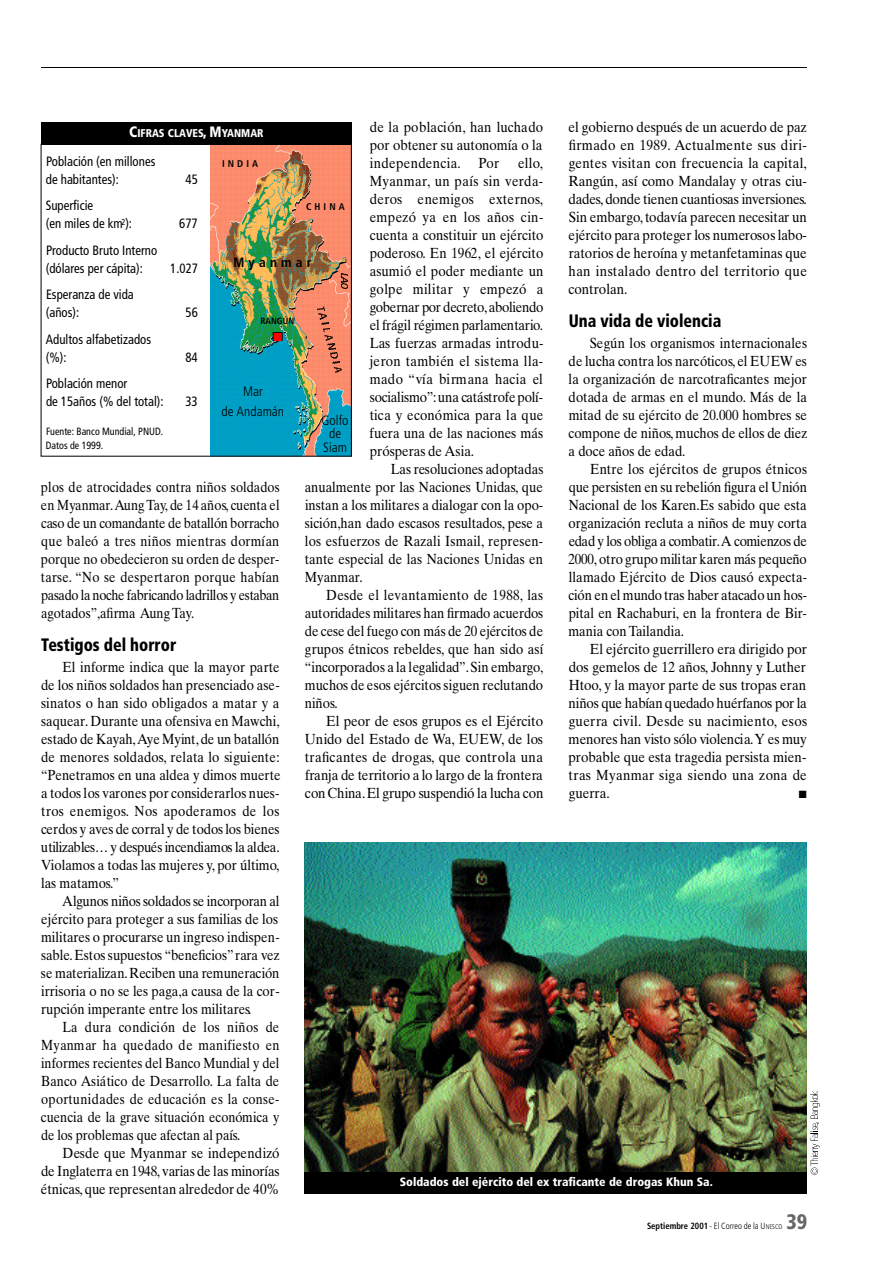
<style>
.page{position:relative;width:893px;height:1263px;background:#fff}
.page>*{position:absolute;margin:0;border:0;box-sizing:border-box;transform-origin:0 0}
.t1{font:900 condensed 21px "Frutiger";color:#666;scale:.95 1}
.t2{font:900 condensed 18px "Frutiger";color:#000;scale:.89 1}
.t3{font:14.7px/18px "Times Ten";color:#000;text-align:justify;scale:.89 1}
.t4{font:14.7px/18px "Times Ten";color:#000;text-align:justify;scale:.91 1}
.t5{font:14.7px/18px "Times Ten";color:#000;text-align:justify;scale:.9 1}
.t6{font:14.7px/18px "Times Ten";color:#000;text-align:justify;scale:.87 1}
.t7{font:condensed 13.5px/18px "Frutiger";color:#000;scale:.95 1}
.t8{font:300 condensed 13.5px/13.5px "Frutiger";color:#000;text-align:center}
.t9{font:700 condensed 13.5px "Frutiger";color:#000}
.t10{font:900 condensed 12px "Frutiger";color:#fff}
.t11{font:900 condensed 11.25px "Frutiger";color:#fff;scale:.95 1}
.t12{font:condensed 10.5px/13.5px "Frutiger";color:#000;scale:.95 1}
.t13{font:10.5px "Zapf Dingbats";color:#000}
.t14{font:700 condensed 9.75px "Frutiger";color:#000}
.t15{font:700 condensed 9px "Frutiger";color:#000;scale:.95 1}
.t16{font:700 condensed 9px "Frutiger";color:#000}
.s1{font-size:15px}
.s2{font-weight:300}
.s3{font-weight:300;font-size:6.75px}
</style>
<div class="page">
<hr style="left:41px;top:67px;width:765px;height:1px;background:#000">
<img style="left:304px;top:843px;width:502px;height:329px">
<div style="left:304px;top:1172px;width:502px;height:22px;background:#000"></div>
<img style="left:210px;top:146px;width:139px;height:38px">
<img style="left:210px;top:184px;width:141px;height:273px">
<div style="left:41px;top:122px;width:310px;height:22px;background:#000"></div>
<img style="left:310px;top:306px;width:14px;height:4px">
<svg style="left:313px;top:314px;width:19px;height:27px"></svg>
<img style="left:321px;top:344px;width:14px;height:5px">
<img style="left:324px;top:353px;width:14px;height:5px">
<svg style="left:327px;top:362px;width:12px;height:1px"></svg>
<img style="left:328px;top:367px;width:14px;height:6px">
<svg style="left:337px;top:273px;width:11px;height:16px"></svg>
<svg style="left:810px;top:1091px;width:9px;height:83px"></svg>
<p class="t5" style="left:370px;top:119px;width:194px">de la población, han luchado por obtener su autonomía o la i n d e p e n d e n c i a . Por</p>
<p class="t4" style="left:568px;top:119px;width:263px">el gobierno después de un acuerdo de paz firmado en 1989. Actualmente sus diri&shy;gentes visitan con frecuencia la capital, Rangún, así como Mandalay y otras ciu&shy;d a d e s, donde tienen cuantiosas inversiones.<br>Sin embargo, todavía parecen necesitar un ejército para proteger los numerosos labo&shy;ratorios de heroína y metanfetaminas que han instalado dentro del territorio que controlan.</p>
<p class="t2" style="left:568px;top:313px;width:173px">Una vida de violencia</p>
<p class="t3" style="left:568px;top:335px;width:270px;text-indent:21px">Según los organismos internacionales de lucha contra los narcóticos, el EUEW es la organización de narcotraficantes mejor dotada de armas en el mundo. Más de la mitad de su ejército de 20.000 hombres se compone de niños, muchos de ellos de diez a doce años de edad.</p>
<p class="t3" style="left:568px;top:461px;width:269px;text-indent:22px">Entre los ejércitos de grupos étnicos que persisten en su rebelión figura el Unión Nacional de los Karen.Es sabido que esta organización recluta a niños de muy corta edad y los obliga a combatir.A comienzos de 2 0 0 0 , otro grupo militar karen más pequeño llamado Ejército de Dios causó expecta&shy;ción en el mundo tras haber atacado un hos&shy;pital en Rachaburi, en la frontera de Bir&shy;mania con Tailandia.</p>
<p class="t4" style="left:568px;top:641px;width:264px;text-indent:22px">El ejército guerrillero era dirigido por dos gemelos de 12 años, Johnny y Luther Htoo, y la mayor parte de sus tropas eran niños que habían quedado huérfanos por la guerra civil. Desde su nacimiento, e s o s menores han visto sólo violencia.Y es muy probable que esta tragedia persista mien&shy;tras Myanmar siga siendo una zona de guerra.</p>
<p class="t11" style="left:129px;top:129px;width:143px"><span class="s1">C</span>IFRAS CLAVES<span class="s1">, M</span>YANMAR</p>
<p class="t7" style="left:46px;top:153px;width:117px">Población (en millones de habitantes):</p>
<p class="t5" style="left:369px;top:155px;width:195px;text-indent:148px">ello, M y a n m a r, un país sin verda&shy;deros enemigos externos, empezó ya en los años cin&shy;cuenta a constituir un ejército p o d e r o s o. En 1962, el ejército asumió el poder mediante un golpe militar y empezó a gobernar por decreto,a b o l i e n d o el frágil régimen parlamentario.<br>Las fuerzas armadas introdu&shy;jeron también el sistema lla&shy;mado “vía birmana hacia el s o c i a l i s m o ” :una catástrofe polí&shy;tica y económica para la que fuera una de las naciones más prósperas de Asia.</p>
<p class="t3" style="left:305px;top:461px;width:270px;text-indent:86px">Las resoluciones adoptadas anualmente por las Naciones Unidas, que instan a los militares a dialogar con la opo&shy;sición,han dado escasos resultados, pese a los esfuerzos de Razali Ismail, r e p r e s e n&shy;tante especial de las Naciones Unidas en Myanmar.</p>
<p class="t3" style="left:305px;top:587px;width:270px;text-indent:21px">Desde el levantamiento de 1988, l a s autoridades militares han firmado acuerdos de cese del fuego con más de 20 ejércitos de grupos étnicos rebeldes, que han sido así “incorporados a la legalidad”.Sin embargo, muchos de esos ejércitos siguen reclutando niños.</p>
<p class="t4" style="left:305px;top:713px;width:264px;text-indent:21px">El peor de esos grupos es el Ejército Unido del Estado de Wa , E U E W, de los t r a ficantes de drogas, que controla una franja de territorio a lo largo de la frontera con China.El grupo suspendió la lucha con</p>
<p class="t14" style="left:222px;top:159px;width:38px">I N D I A</p>
<p class="t7" style="left:185px;top:171px;width:14px">45</p>
<p class="t7" style="left:46px;top:198px;width:92px">Superficie<br>(en miles de km<sup>2</sup>):</p>
<p class="t14" style="left:306px;top:203px;width:40px">C H I N A</p>
<p class="t7" style="left:179px;top:216px;width:21px">677</p>
<p class="t7" style="left:46px;top:242px;width:119px">Producto Bruto Interno (dólares per cápita):</p>
<p class="t9" style="left:233px;top:256px;width:80px">M y a n m a r</p>
<p class="t7" style="left:170px;top:260px;width:31px">1.027</p>
<p class="t7" style="left:46px;top:287px;width:94px">Esperanza de vida (años):</p>
<p class="t7" style="left:186px;top:305px;width:14px">56</p>
<p class="t16" style="left:261px;top:318px;width:35px">RANGÚN</p>
<p class="t7" style="left:46px;top:331px;width:112px">Adultos alfabetizados (%):</p>
<p class="t7" style="left:185px;top:349px;width:14px">84</p>
<p class="t7" style="left:46px;top:376px;width:125px">Población menor<br>de 15años (% del total):</p>
<p class="t8" style="left:221px;top:382px;width:64px;line-height:20.2px">Mar<br>de Andamán</p>
<p class="t7" style="left:185px;top:394px;width:14px">33</p>
<p class="t8" style="left:321px;top:414px;width:28px">Golfo de<br>Siam</p>
<p class="t12" style="left:46px;top:425px;width:125px">Fuente: Banco Mundial, PNUD.<br>Datos de 1999.</p>
<p class="t6" style="left:41px;top:479px;width:276px">plos de atrocidades contra niños soldados en Myanmar.Aung Ta y, de 14 años, cuenta el caso de un comandante de batallón borracho que baleó a tres niños mientras dormían porque no obedecieron su orden de desper&shy;t a r s e. “No se despertaron porque habían pasado la noche fabricando ladrillos y estaban agotados”,afirma Aung Tay.</p>
<p class="t2" style="left:41px;top:637px;width:153px">Testigos del horror</p>
<p class="t3" style="left:41px;top:659px;width:271px;text-indent:21px">El informe indica que la mayor parte de los niños soldados han presenciado ase&shy;sinatos o han sido obligados a matar y a saquear. Durante una ofensiva en Mawchi, estado de Kayah,Aye Myint, de un batallón de menores soldados, relata lo siguiente: “Penetramos en una aldea y dimos muerte a todos los varones por considerarlos nues&shy;tros enemigos. Nos apoderamos de los cerdos y aves de corral y de todos los bienes utilizables… y después incendiamos la aldea.<br>Violamos a todas las mujeres y, por último, las matamos.”</p>
<p class="t3" style="left:41px;top:893px;width:270px;text-indent:21px">Algunos niños soldados se incorporan al ejército para proteger a sus familias de los militares o procurarse un ingreso indispen&shy;s a b l e. Estos supuestos “ b e n e fic i o s ”rara vez se materializan.Reciben una remuneración irrisoria o no se les paga,a causa de la cor&shy;rupción imperante entre los militares.</p>
<p class="t6" style="left:41px;top:1019px;width:276px;text-indent:22px">La dura condición de los niños de Myanmar ha quedado de manifiesto en informes recientes del Banco Mundial y del Banco Asiático de Desarrollo. La falta de oportunidades de educación es la conse&shy;cuencia de la grave situación económica y de los problemas que afectan al país.</p>
<p class="t5" style="left:41px;top:1145px;width:267px;text-indent:21px">Desde que Myanmar se independizó de Inglaterra en 1948, varias de las minorías é t n i c a s, que representan alrededor de 40%</p>
<p class="t13" style="left:798px;top:789px;width:9px">■</p>
<p class="t10" style="left:400px;top:1177px;width:314px">Soldados del ejército del ex traficante de drogas Khun Sa.</p>
<p class="t15" style="left:647px;top:1222px;width:144px">Septiembre 2001 <span class="s2">- El Correo de la U</span><span class="s3">NESCO</span></p>
<h1 class="t1" style="left:786px;top:1214px;width:23px">39</h1>
</div>
